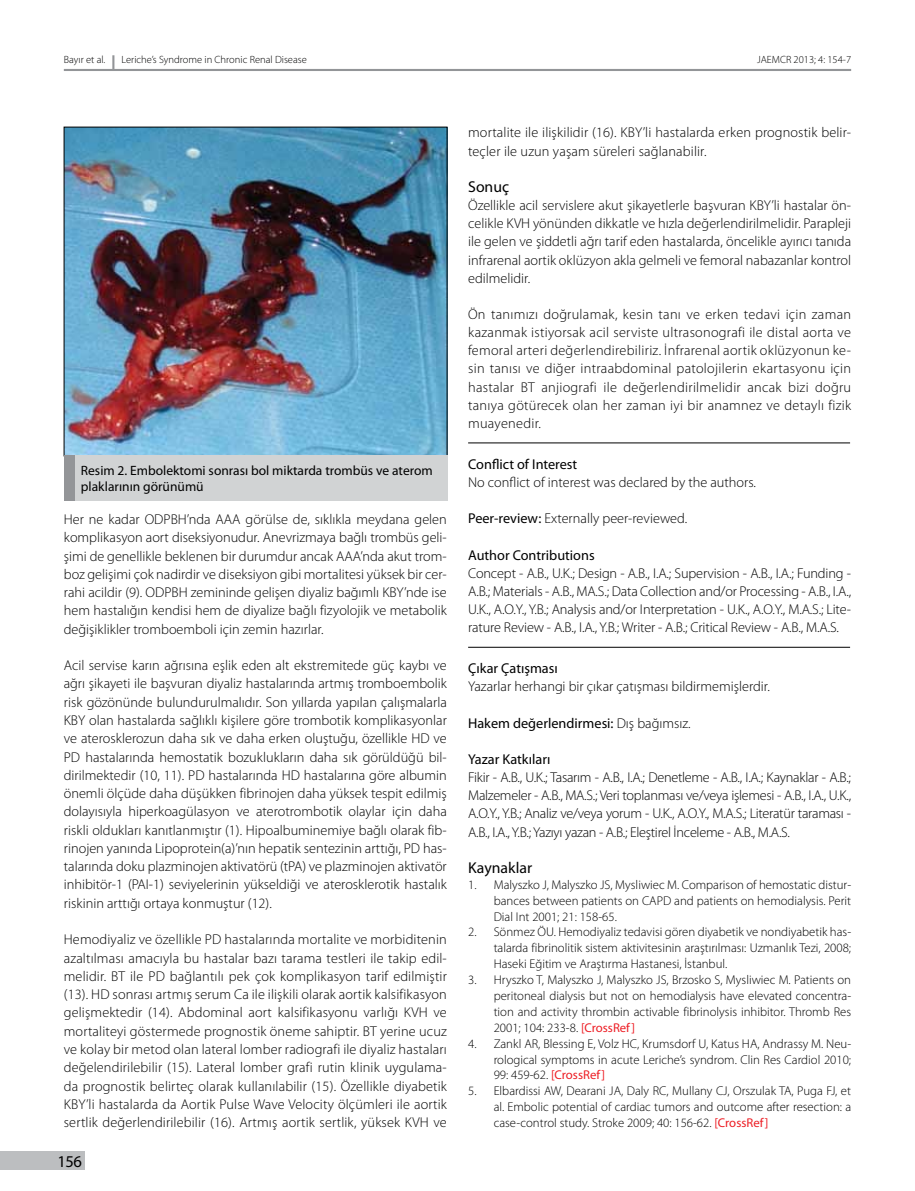
<style>
.page{position:relative;width:915px;height:1191px;background:#fff}
.page>*{position:absolute;margin:0;border:0;box-sizing:border-box;transform-origin:0 0}
.t1{font:16.5px "Myriad Pro";color:#000}
.t2{font:15.75px "Myriad Pro";color:#000}
.t3{font:300 14.25px/18.3px "Myriad Pro";color:#000;text-align:justify}
.t4{font:14.25px "Myriad Pro";color:#000}
.t5{font:13.5px/16.2px "Myriad Pro";color:#000}
.t6{font:300 12.75px/15.9px "Myriad Pro";color:#000;text-align:justify}
.t7{font:300 10.5px "Myriad Pro";color:#000}
.s1{font-weight:400}
.s2{font-weight:300}
.s3{font-weight:400;color:#ed1d24}
</style>
<div class="page">
<hr style="left:468px;top:442px;width:381px;height:1px;background:#000">
<hr style="left:468px;top:647px;width:381px;height:1px;background:#000">
<img style="left:66px;top:129px;width:379px;height:325px">
<div style="left:64px;top:455px;width:383px;height:45px;background:#d1d3d4"></div>
<div style="left:64px;top:455px;width:11px;height:45px;background:#939598"></div>
<hr style="left:64px;top:69px;width:786px;height:2px;background:#939598">
<svg style="left:112px;top:55px;width:2px;height:14px"></svg>
<div style="left:0;top:1151px;width:84px;height:18px;background:#bcbec0"></div>
<p class="t7" style="left:64px;top:53px;width:43px">Bayır et al.</p>
<p class="t7" style="left:121px;top:53px;width:187px">Leriche’s Syndrome in Chronic Renal Disease</p>
<p class="t7" style="left:756px;top:53px;width:95px">JAEMCR 2013; 4: 154-7</p>
<p class="t5" style="left:81px;top:462px;width:353px">Resim 2. Embolektomi sonrası bol miktarda trombüs ve aterom plaklarının görünümü</p>
<p class="t3" style="left:64px;top:510px;width:384px">Her ne kadar ODPBH’nda AAA görülse de, sıklıkla meydana gelen komplikasyon aort diseksiyonudur. Anevrizmaya bağlı trombüs geli&shy;şimi de genellikle beklenen bir durumdur ancak AAA’nda akut trom&shy;boz gelişimi çok nadirdir ve diseksiyon gibi mortalitesi yüksek bir cer&shy;rahi acildir (9). ODPBH zemininde gelişen diyaliz bağımlı KBY’nde ise hem hastalığın kendisi hem de diyalize bağlı fizyolojik ve metabolik değişiklikler tromboemboli için zemin hazırlar.</p>
<p class="t3" style="left:64px;top:656px;width:384px">Acil servise karın ağrısına eşlik eden alt ekstremitede güç kaybı ve ağrı şikayeti ile başvuran diyaliz hastalarında artmış tromboembolik risk gözönünde bulundurulmalıdır. Son yıllarda yapılan çalışmalarla KBY olan hastalarda sağlıklı kişilere göre trombotik komplikasyonlar ve aterosklerozun daha sık ve daha erken oluştuğu, özellikle HD ve PD hastalarında hemostatik bozuklukların daha sık görüldüğü bil&shy;dirilmektedir (10, 11). PD hastalarında HD hastalarına göre albumin önemli ölçüde daha düşükken fibrinojen daha yüksek tespit edilmiş dolayısıyla hiperkoagülasyon ve aterotrombotik olaylar için daha riskli oldukları kanıtlanmıştır (1). Hipoalbuminemiye bağlı olarak fib&shy;rinojen yanında Lipoprotein(a)’nın hepatik sentezinin arttığı, PD has&shy;talarında doku plazminojen aktivatörü (tPA) ve plazminojen aktivatör inhibitör-1 (PAI-1) seviyelerinin yükseldiği ve aterosklerotik hastalık riskinin arttığı ortaya konmuştur (12).</p>
<p class="t3" style="left:64px;top:930px;width:384px">Hemodiyaliz ve özellikle PD hastalarında mortalite ve morbiditenin azaltılması amacıyla bu hastalar bazı tarama testleri ile takip edil&shy;melidir. BT ile PD bağlantılı pek çok komplikasyon tarif edilmiştir (13). HD sonrası artmış serum Ca ile ilişkili olarak aortik kalsifikasyon gelişmektedir (14). Abdominal aort kalsifikasyonu varlığı KVH ve mortaliteyi göstermede prognostik öneme sahiptir. BT yerine ucuz ve kolay bir metod olan lateral lomber radiografi ile diyaliz hastaları değelendirilebilir (15). Lateral lomber grafi rutin klinik uygulama&shy;da prognostik belirteç olarak kullanılabilir (15). Özellikle diyabetik KBY’li hastalarda da Aortik Pulse Wave Velocity ölçümleri ile aortik sertlik değerlendirilebilir (16). Artmış aortik sertlik, yüksek KVH ve</p>
<p class="t1" style="left:57px;top:1150px;width:26px">156</p>
<p class="t3" style="left:468px;top:123px;width:384px">mortalite ile ilişkilidir (16). KBY’li hastalarda erken prognostik belir&shy;teçler ile uzun yaşam süreleri sağlanabilir.</p>
<p class="t2" style="left:468px;top:177px;width:42px">Sonuç</p>
<p class="t3" style="left:468px;top:196px;width:384px">Özellikle acil servislere akut şikayetlerle başvuran KBY’li hastalar ön&shy;celikle KVH yönünden dikkatle ve hızla değerlendirilmelidir. Parapleji ile gelen ve şiddetli ağrı tarif eden hastalarda, öncelikle ayırıcı tanıda infrarenal aortik oklüzyon akla gelmeli ve femoral nabazanlar kontrol edilmelidir.</p>
<p class="t3" style="left:468px;top:305px;width:384px">Ön tanımızı doğrulamak, kesin tanı ve erken tedavi için zaman kazanmak istiyorsak acil serviste ultrasonografi ile distal aorta ve femoral arteri değerlendirebiliriz. İnfrarenal aortik oklüzyonun ke&shy;sin tanısı ve diğer intraabdominal patolojilerin ekartasyonu için hastalar BT anjiografi ile değerlendirilmelidir ancak bizi doğru tanıya götürecek olan her zaman iyi bir anamnez ve detaylı fizik muayenedir.</p>
<p class="t4" style="left:468px;top:455px;width:111px">Conflict of Interest</p>
<p class="t3" style="left:468px;top:473px;width:289px">No conflict of interest was declared by the authors.</p>
<p class="t3" style="left:468px;top:509px;width:220px"><span class="s1">Peer-review:</span> Externally peer-reviewed.</p>
<p class="t4" style="left:468px;top:546px;width:128px">Author Contributions</p>
<p class="t3" style="left:468px;top:564px;width:384px">Concept - A.B., U.K.; Design - A.B., I.A.; Supervision - A.B., I.A.; Funding - A.B.; Materials - A.B., MA.S.; Data Collection and/or Processing - A.B., I.A., U.K., A.O.Y., Y.B.; Analysis and/or Interpretation - U.K., A.O.Y., M.A.S.; Lite&shy;rature Review - A.B., I.A., Y.B.; Writer - A.B.; Critical Review - A.B., M.A.S.</p>
<p class="t4" style="left:468px;top:659px;width:91px">Çıkar Çatışması</p>
<p class="t3" style="left:468px;top:677px;width:303px">Yazarlar herhangi bir çıkar çatışması bildirmemişlerdir.</p>
<p class="t4" style="left:468px;top:714px;width:224px">Hakem değerlendirmesi: <span class="s2">Dış bağımsız.</span></p>
<p class="t4" style="left:468px;top:750px;width:84px">Yazar Katkıları</p>
<p class="t3" style="left:468px;top:768px;width:384px">Fikir - A.B., U.K.; Tasarım - A.B., I.A.; Denetleme - A.B., I.A.; Kaynaklar - A.B.; Malzemeler - A.B., MA.S.; Veri toplanması ve/veya işlemesi - A.B., I.A., U.K., A.O.Y., Y.B.; Analiz ve/veya yorum - U.K., A.O.Y., M.A.S.; Literatür taraması - A.B., I.A., Y.B.; Yazıyı yazan - A.B.; Eleştirel İnceleme - A.B., M.A.S.</p>
<p class="t2" style="left:468px;top:858px;width:66px">Kaynaklar</p>
<p class="t6" style="left:493px;top:876px;width:359px;text-indent:-26px">1. Malyszko J, Malyszko JS, Mysliwiec M. Comparison of hemostatic distur&shy;bances between patients on CAPD and patients on hemodialysis. Perit Dial Int 2001; 21: 158-65.</p>
<p class="t6" style="left:493px;top:924px;width:359px;text-indent:-26px">2. Sönmez ÖU. Hemodiyaliz tedavisi gören diyabetik ve nondiyabetik has&shy;talarda fibrinolitik sistem aktivitesinin araştırılması: Uzmanlık Tezi, 2008; Haseki Eğitim ve Araştırma Hastanesi, İstanbul.</p>
<p class="t6" style="left:493px;top:971px;width:359px;text-indent:-26px">3. Hryszko T, Malyszko J, Malyszko JS, Brzosko S, Mysliwiec M. Patients on peritoneal dialysis but not on hemodialysis have elevated concentra&shy;tion and activity thrombin activable fibrinolysis inhibitor. Thromb Res 2001; 104: 233-8. <span class="s3">[CrossRef]</span></p>
<p class="t6" style="left:493px;top:1035px;width:359px;text-indent:-26px">4. Zankl AR, Blessing E, Volz HC, Krumsdorf U, Katus HA, Andrassy M. Neu&shy;rological symptoms in acute Leriche’s syndrom. Clin Res Cardiol 2010; 99: 459-62. <span class="s3">[CrossRef]</span></p>
<p class="t6" style="left:493px;top:1083px;width:359px;text-indent:-26px">5. Elbardissi AW, Dearani JA, Daly RC, Mullany CJ, Orszulak TA, Puga FJ, et al. Embolic potential of cardiac tumors and outcome after resection: a case-control study. Stroke 2009; 40: 156-62. <span class="s3">[CrossRef]</span></p>
</div>
